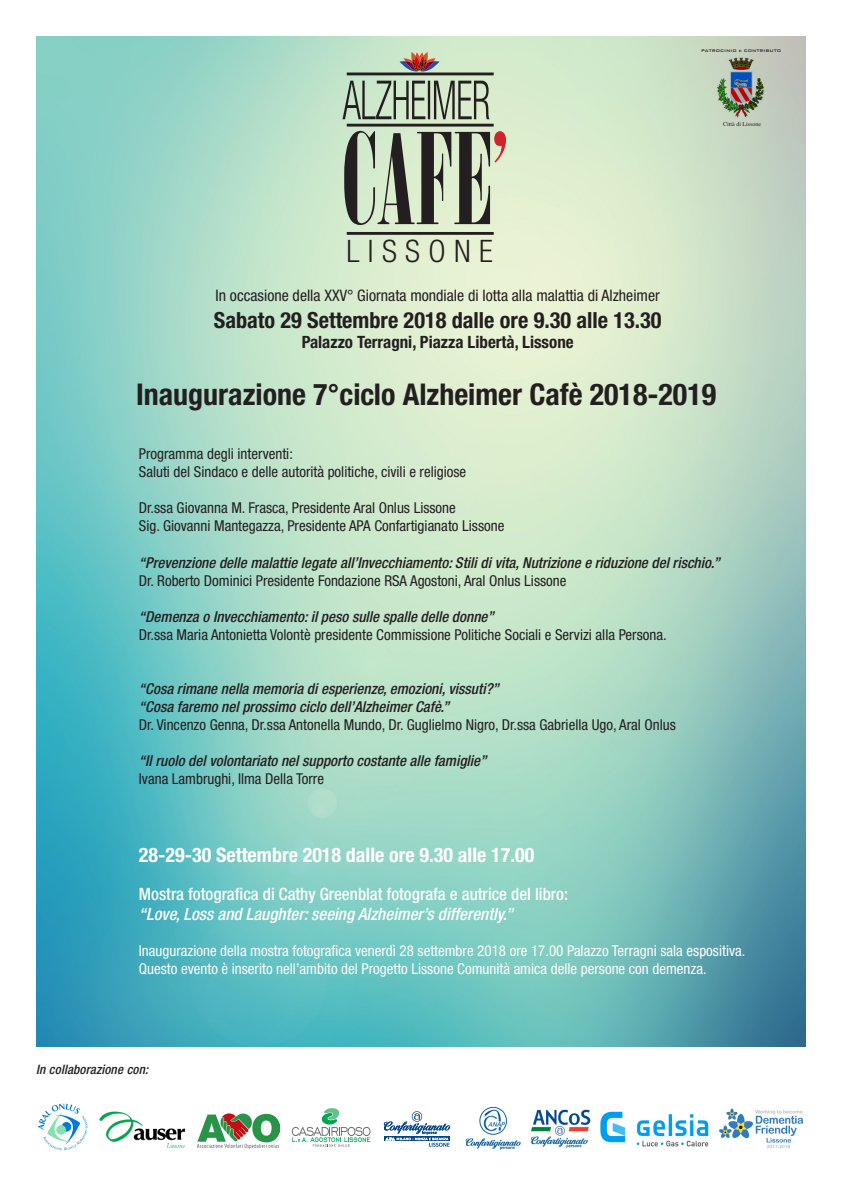
<style>
.page{position:relative;width:842px;height:1191px;background:#fff}
.page>*{position:absolute;margin:0;border:0;box-sizing:border-box;transform-origin:0 0}
.t1{font:300 condensed 31px "Helvetica Neue LT Std";letter-spacing:.27em;color:#231f20}
.t2{font:700 condensed 30px "Helvetica Neue LT Std";color:#231f20}
.t3{font:700 condensed 22.3px "Helvetica Neue LT Std";color:#231f20}
.t4{font:700 condensed 20px "Helvetica Neue LT Std";color:#fff}
.t5{font:500 condensed 17px "Helvetica Neue LT Std";color:#fff}
.t6{font:italic 500 condensed 17px "Helvetica Neue LT Std";color:#fff}
.t7{font:700 condensed 17px "Helvetica Neue LT Std";color:#231f20}
.t8{font:condensed 15.9px "Helvetica Neue LT Std";color:#231f20}
.t9{font:condensed 15px "Helvetica Neue LT Std";color:#231f20}
.t10{font:italic 500 condensed 15px "Helvetica Neue LT Std";color:#231f20}
.t11{font:condensed 15px "Helvetica Neue LT Std";color:#fff}
.Normale{font:italic 500 condensed 13px "Helvetica Neue LT Std";letter-spacing:.01em;color:#231f20}
.t12{font:6px "Times";color:#231f20}
.t13{font:500 5px "Bank Gothic";color:#231f20}
</style>
<div class="page">
<img style="left:36px;top:36px;width:770px;height:1010px">
<img style="left:710px;top:56px;width:63px;height:63px">
<svg style="left:342px;top:81px;width:147px;height:38px;background:#9dac97"></svg>
<svg style="left:344px;top:131px;width:162px;height:94px;background:#99a08d"></svg>
<hr style="left:347px;top:124px;width:147px;height:3px;background:#231f20">
<hr style="left:347px;top:232px;width:147px;height:3px;background:#231f20">
<svg style="left:400px;top:52px;width:39px;height:20px"></svg>
<hr style="left:347px;top:72px;width:147px;height:3px;background:#231f20">
<img style="left:600px;top:1111px;width:109px;height:36px">
<img style="left:719px;top:1108px;width:84px;height:40px">
<img style="left:198px;top:1113px;width:81px;height:35px">
<svg style="left:292px;top:1108px;width:78px;height:38px"></svg>
<img style="left:100px;top:1111px;width:85px;height:37px">
<svg style="left:38px;top:1103px;width:50px;height:47px"></svg>
<img style="left:465px;top:1106px;width:56px;height:44px">
<img style="left:531px;top:1109px;width:60px;height:39px">
<svg style="left:383px;top:1111px;width:67px;height:35px"></svg>
<p class="t13" style="left:701px;top:47px;width:82px">PATROCINIO e CONTRIBUTO</p>
<p class="t1" style="left:346px;top:233px;width:148px">LISSONE</p>
<p class="t8" style="left:216px;top:286px;width:446px">In occasione della XXV° Giornata mondiale di lotta alla malattia di Alzheimer</p>
<p class="t3" style="left:214px;top:306px;width:449px">Sabato 29 Settembre 2018 dalle ore 9.30 alle 13.30</p>
<p class="t7" style="left:302px;top:332px;width:273px">Palazzo Terragni, Piazza Libertà, Lissone</p>
<p class="t12" style="left:723px;top:121px;width:40px">Città di Lissone</p>
<p class="t2" style="left:136px;top:376px;width:582px">Inaugurazione 7°ciclo Alzheimer Cafè 2018-2019</p>
<p class="t9" style="left:139px;top:445px;width:156px">Programma degli interventi:</p>
<p class="t9" style="left:139px;top:463px;width:329px">Saluti del Sindaco e delle autorità politiche, civili e religiose</p>
<p class="t9" style="left:139px;top:499px;width:318px">Dr.ssa Giovanna M. Frasca, Presidente Aral Onlus Lissone</p>
<p class="t9" style="left:139px;top:517px;width:367px">Sig. Giovanni Mantegazza, Presidente APA Confartigianato Lissone</p>
<p class="t10" style="left:139px;top:553px;width:582px">“Prevenzione delle malattie legate all’Invecchiamento: Stili di vita, Nutrizione e riduzione del rischio.”</p>
<p class="t9" style="left:139px;top:571px;width:429px">Dr. Roberto Dominici Presidente Fondazione RSA Agostoni, Aral Onlus Lissone</p>
<p class="t10" style="left:139px;top:607px;width:356px">“Demenza o Invecchiamento: il peso sulle spalle delle donne”</p>
<p class="t9" style="left:139px;top:625px;width:529px">Dr.ssa Maria Antonietta Volontè presidente Commissione Politiche Sociali e Servizi alla Persona.</p>
<p class="t10" style="left:139px;top:679px;width:362px">“Cosa rimane nella memoria di esperienze, emozioni, vissuti?”</p>
<p class="t10" style="left:139px;top:697px;width:312px">“Cosa faremo nel prossimo ciclo dell’Alzheimer Cafè.”</p>
<p class="t9" style="left:139px;top:715px;width:538px">Dr. Vincenzo Genna, Dr.ssa Antonella Mundo, Dr. Guglielmo Nigro, Dr.ssa Gabriella Ugo, Aral Onlus</p>
<p class="t10" style="left:139px;top:751px;width:349px">“Il ruolo del volontariato nel supporto costante alle famiglie”</p>
<p class="t9" style="left:139px;top:769px;width:187px">Ivana Lambrughi, Ilma Della Torre</p>
<p class="t4" style="left:139px;top:842px;width:397px">28-29-30 Settembre 2018 dalle ore 9.30 alle 17.00</p>
<p class="t5" style="left:139px;top:884px;width:431px">Mostra fotografica di Cathy Greenblat fotografa e autrice del libro:</p>
<p class="t6" style="left:139px;top:904px;width:376px">“Love, Loss and Laughter: seeing Alzheimer’s differently.”</p>
<p class="t11" style="left:139px;top:942px;width:608px">Inaugurazione della mostra fotografica venerdì 28 settembre 2018 ore 17.00 Palazzo Terragni sala espositiva.</p>
<p class="t11" style="left:139px;top:960px;width:569px">Questo evento è inserito nell’ambito del Progetto Lissone Comunità amica delle persone con demenza.</p>
<p class="Normale" style="left:36px;top:1061px;width:114px">In collaborazione con:</p>
</div>
